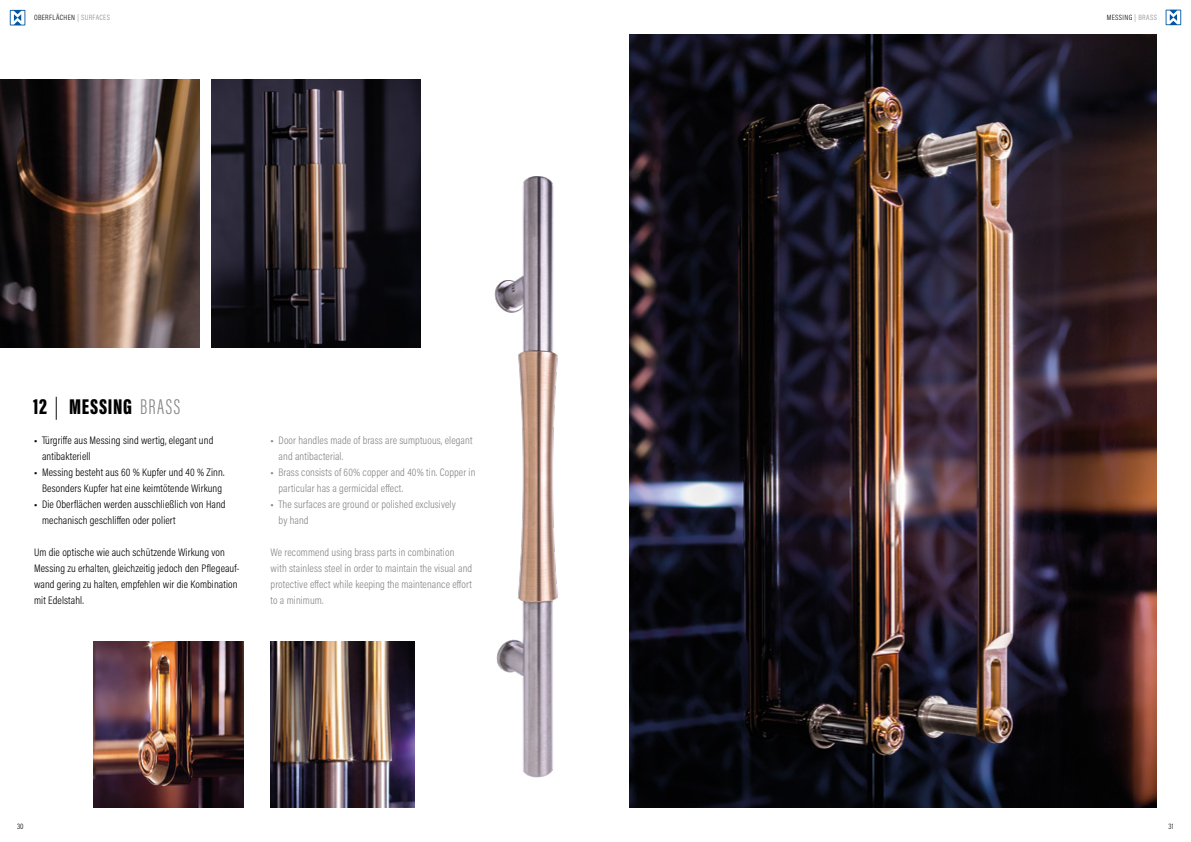
<style>
.page{position:relative;width:1191px;height:842px;background:#fff}
.page>*{position:absolute;margin:0;border:0;box-sizing:border-box;transform-origin:0 0}
.t1{font:900 22px "Acumin Pro Extra Cond";letter-spacing:.03em;color:#000}
.t2{font:300 11px/16px "Acumin Pro Cond";letter-spacing:.01em;color:#000}
.t3{font:300 11px/16px "Acumin Pro Cond";letter-spacing:.01em;color:#878787}
.t4{font:300 8px "Acumin Pro Cond";color:#000}
.t5{font:300 7.7px "Acumin Pro Cond";letter-spacing:.05em;color:#000}
.s1{color:#878787}
.s2{font-weight:300}
.s3{font-weight:300;color:#878787}
</style>
<div class="page">
<svg style="left:10px;top:10px;width:15px;height:15px"></svg>
<svg style="left:11px;top:11px;width:13px;height:14px"></svg>
<svg style="left:1165px;top:10px;width:16px;height:15px"></svg>
<svg style="left:1166px;top:11px;width:14px;height:13px"></svg>
<img style="left:270px;top:642px;width:144px;height:166px">
<img style="left:629px;top:34px;width:528px;height:774px">
<img style="left:0;top:80px;width:200px;height:268px">
<img style="left:212px;top:80px;width:208px;height:268px">
<img style="left:94px;top:642px;width:150px;height:166px">
<img style="left:494px;top:176px;width:64px;height:602px">
<p class="t5" style="left:34px;top:12px;width:78px">OBERFLÄCHEN <span class="s1">| SURFACES</span></p>
<h1 class="t1" style="left:33px;top:393px;width:149px">12 <span class="s2">|</span> MESSING <span class="s3">BRASS</span></h1>
<p class="t2" style="left:42px;top:432px;width:173px;text-indent:-8px">■ Türgriffe aus Messing sind wertig, elegant und antibakteriell</p>
<p class="t2" style="left:34px;top:464px;width:192px;text-align:center">■ Messing besteht aus 60 % Kupfer und 40 % Zinn.<br>Besonders Kupfer hat eine keimtötende Wirkung</p>
<p class="t2" style="left:42px;top:496px;width:185px;text-indent:-8px">■ Die Oberflächen werden ausschließlich von Hand mechanisch geschliffen oder poliert</p>
<p class="t2" style="left:34px;top:544px;width:207px">Um die optische wie auch schützende Wirkung von Messing zu erhalten, gleichzeitig jedoch den Pflegeauf&shy;wand gering zu halten, empfehlen wir die Kombination mit Edelstahl.</p>
<p class="t3" style="left:278px;top:432px;width:195px;text-indent:-8px">■ Door handles made of brass are sumptuous, elegant and antibacterial.</p>
<p class="t3" style="left:278px;top:464px;width:198px;text-indent:-8px">■ Brass consists of 60% copper and 40% tin. Copper in particular has a germicidal effect.</p>
<p class="t3" style="left:278px;top:496px;width:179px;text-indent:-8px">■ The surfaces are ground or polished exclusively by hand</p>
<p class="t3" style="left:270px;top:544px;width:203px">We recommend using brass parts in combination with stainless steel in order to maintain the visual and protective effect while keeping the maintenance effort to a minimum.</p>
<p class="t5" style="left:1106px;top:12px;width:52px">MESSING <span class="s1">| BRASS</span></p>
<p class="t4" style="left:17px;top:821px;width:8px">30</p>
<p class="t4" style="left:1168px;top:821px;width:7px">31</p>
</div>
